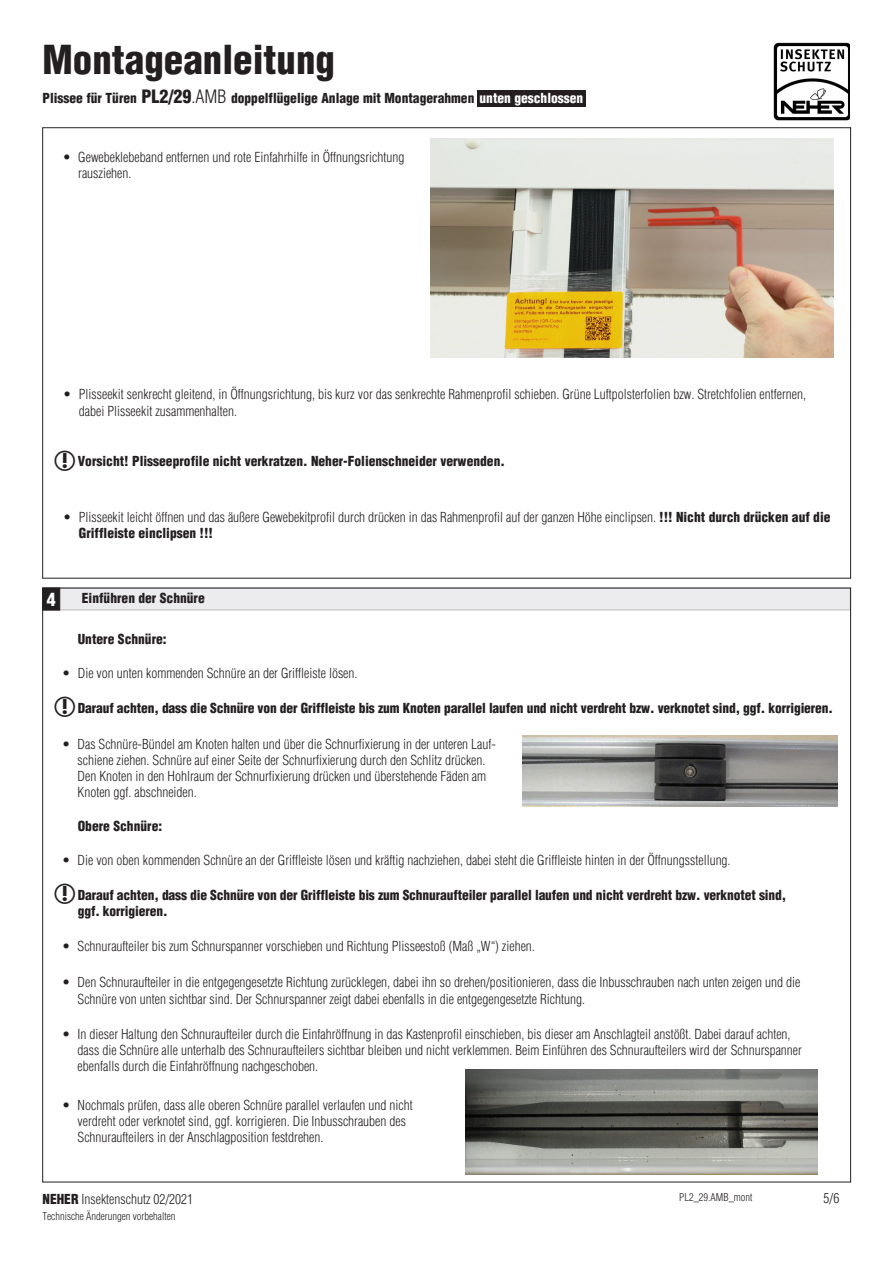
<style>
.page{position:relative;width:893px;height:1263px;background:#fff}
.page>*{position:absolute;margin:0;border:0;box-sizing:border-box;transform-origin:0 0}
.Überschriften{font:900 condensed 39px "Helvetica";color:#231f20}
.Überschriften-2{font:900 condensed 18px "Helvetica";color:#fff}
.Zubehör-Werkzeug{font:300 condensed 13.5px/16.2px "Helvetica";color:#231f20}
.Zubehör-Werkzeug-2{font:900 condensed 13.5px "Helvetica";letter-spacing:-.01em;color:#231f20}
.Überschriften-3{font:900 condensed 13.5px "Helvetica";color:#231f20}
.Zubehör-Werkzeug-3{font:300 condensed 10.5px "Helvetica";color:#231f20}
.s1{font-size:18px}
.s2{font-weight:300;font-size:18px}
.s3{color:#fff}
.s4{font-weight:900}
</style>
<div class="page">
<div style="left:477px;top:90px;width:109px;height:17px;background:#231f20"></div>
<img style="left:773px;top:43px;width:77px;height:78px">
<div style="left:43px;top:588px;width:807px;height:22px;background:#ececee;border:1px solid #bcbdc0"></div>
<div style="left:43px;top:588px;width:17px;height:22px;background:#231f20;border:1px solid #231f20"></div>
<img style="left:522px;top:735px;width:315px;height:71px">
<img style="left:465px;top:1069px;width:353px;height:106px">
<img style="left:431px;top:138px;width:403px;height:220px">
<p class="Überschriften" style="left:43px;top:36px;width:294px">Montageanleitung</p>
<p class="Überschriften-3" style="left:43px;top:90px;width:542px">Plissee für Türen <span class="s1">PL2/29</span><span class="s2">.AMB</span> doppelflügelige Anlage mit Montagerahmen <span class="s3">unten geschlossen</span></p>
<p class="Zubehör-Werkzeug" style="left:63px;top:149px;width:10px">•</p>
<p class="Zubehör-Werkzeug" style="left:78px;top:149px;width:328px">Gewebeklebeband entfernen und rote Einfahrhilfe in Öffnungsrichtung rausziehen.</p>
<p class="Zubehör-Werkzeug" style="left:63px;top:386px;width:10px">•</p>
<p class="Zubehör-Werkzeug" style="left:79px;top:386px;width:729px">Plisseekit senkrecht gleitend, in Öffnungsrichtung, bis kurz vor das senkrechte Rahmenprofil schieben. Grüne Luftpolsterfolien bzw. Stretchfolien entfernen, dabei Plisseekit zusammenhalten.</p>
<p class="Zubehör-Werkzeug-2" style="left:78px;top:453px;width:429px">Vorsicht! Plisseeprofile nicht verkratzen. Neher-Folienschneider verwenden.</p>
<p class="Zubehör-Werkzeug" style="left:63px;top:508px;width:10px">•</p>
<p class="Zubehör-Werkzeug" style="left:79px;top:509px;width:753px">Plisseekit leicht öffnen und das äußere Gewebekitprofil durch drücken in das Rahmenprofil auf der ganzen Höhe einclipsen. <span class="s4">!!! Nicht durch drücken auf die<br>Griffleiste einclipsen !!!</span></p>
<p class="Überschriften-2" style="left:47px;top:588px;width:10px">4</p>
<p class="Überschriften-3" style="left:82px;top:590px;width:124px">Einführen der Schnüre</p>
<p class="Zubehör-Werkzeug-2" style="left:78px;top:631px;width:90px">Untere Schnüre:</p>
<p class="Zubehör-Werkzeug" style="left:62px;top:665px;width:10px">•</p>
<p class="Zubehör-Werkzeug" style="left:78px;top:665px;width:281px">Die von unten kommenden Schnüre an der Griffleiste lösen.</p>
<p class="Zubehör-Werkzeug" style="left:62px;top:736px;width:10px">•</p>
<p class="Zubehör-Werkzeug-2" style="left:78px;top:700px;width:757px">Darauf achten, dass die Schnüre von der Griffleiste bis zum Knoten parallel laufen und nicht verdreht bzw. verknotet sind, ggf. korrigieren.</p>
<p class="Zubehör-Werkzeug" style="left:78px;top:736px;width:420px">Das Schnüre-Bündel am Knoten halten und über die Schnurfixierung in der unteren Lauf&shy;schiene ziehen. Schnüre auf einer Seite der Schnurfixierung durch den Schlitz drücken.<br>Den Knoten in den Hohlraum der Schnurfixierung drücken und überstehende Fäden am Knoten ggf. abschneiden.</p>
<p class="Zubehör-Werkzeug-2" style="left:78px;top:818px;width:86px">Obere Schnüre:</p>
<p class="Zubehör-Werkzeug" style="left:62px;top:852px;width:10px">•</p>
<p class="Zubehör-Werkzeug" style="left:78px;top:852px;width:654px">Die von oben kommenden Schnüre an der Griffleiste lösen und kräftig nachziehen, dabei steht die Griffleiste hinten in der Öffnungsstellung.</p>
<p class="Zubehör-Werkzeug-2" style="left:78px;top:887px;width:710px">Darauf achten, dass die Schnüre von der Griffleiste bis zum Schnuraufteiler parallel laufen und nicht verdreht bzw. verknotet sind,</p>
<p class="Zubehör-Werkzeug-2" style="left:78px;top:903px;width:91px">ggf. korrigieren.</p>
<p class="Zubehör-Werkzeug" style="left:62px;top:938px;width:10px">•</p>
<p class="Zubehör-Werkzeug" style="left:78px;top:938px;width:459px">Schnuraufteiler bis zum Schnurspanner vorschieben und Richtung Plisseestoß (Maß „W“) ziehen.</p>
<p class="Zubehör-Werkzeug" style="left:62px;top:974px;width:10px">•</p>
<p class="Zubehör-Werkzeug" style="left:62px;top:1026px;width:10px">•</p>
<p class="Zubehör-Werkzeug" style="left:78px;top:974px;width:724px">Den Schnuraufteiler in die entgegengesetzte Richtung zurücklegen, dabei ihn so drehen/positionieren, dass die Inbusschrauben nach unten zeigen und die<br>Schnüre von unten sichtbar sind. Der Schnurspanner zeigt dabei ebenfalls in die entgegengesetzte Richtung.</p>
<p class="Zubehör-Werkzeug" style="left:78px;top:1026px;width:726px">In dieser Haltung den Schnuraufteiler durch die Einfahröffnung in das Kastenprofil einschieben, bis dieser am Anschlagteil anstößt. Dabei darauf achten, dass die Schnüre alle unterhalb des Schnuraufteilers sichtbar bleiben und nicht verklemmen. Beim Einführen des Schnuraufteilers wird der Schnurspanner ebenfalls durch die Einfahröffnung nachgeschoben.</p>
<p class="Zubehör-Werkzeug" style="left:62px;top:1097px;width:10px">•</p>
<p class="Zubehör-Werkzeug" style="left:78px;top:1097px;width:337px">Nochmals prüfen, dass alle oberen Schnüre parallel verlaufen und nicht verdreht oder verknotet sind, ggf. korrigieren. Die Inbusschrauben des<br>Schnuraufteilers in der Anschlagposition festdrehen.</p>
<p class="Zubehör-Werkzeug" style="left:43px;top:1191px;width:152px"><span class="s4">NEHER</span> Insektenschutz 02/2021</p>
<p class="Zubehör-Werkzeug-3" style="left:43px;top:1210px;width:134px">Technische Änderungen vorbehalten</p>
<p class="Zubehör-Werkzeug-3" style="left:679px;top:1190px;width:75px">PL2_29.AMB_mont</p>
<p class="Zubehör-Werkzeug" style="left:824px;top:1190px;width:17px">5/6</p>
</div>
